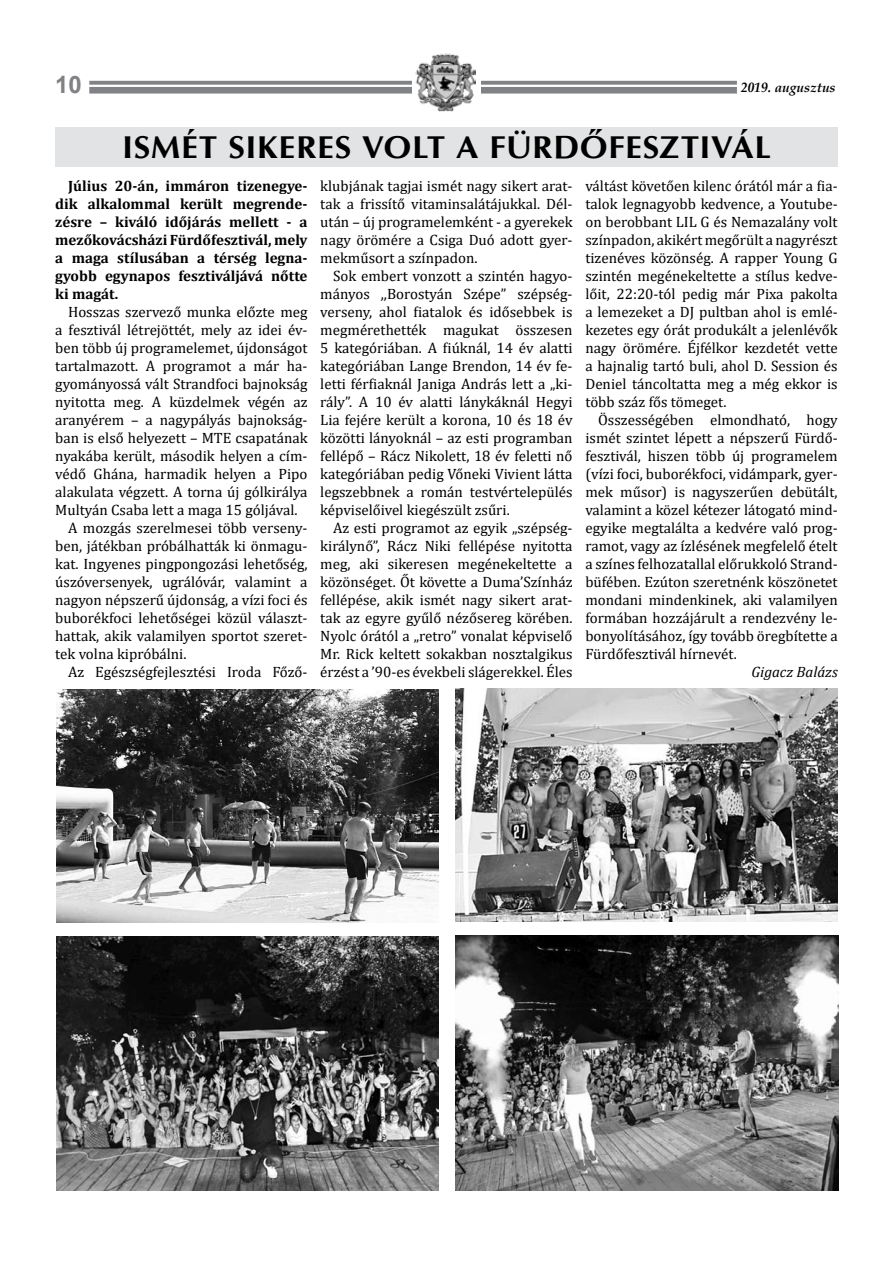
<style>
.page{position:relative;width:893px;height:1263px;background:#fff}
.page>*{position:absolute;margin:0;border:0;box-sizing:border-box;transform-origin:0 0}
.t1{font:700 31.5px "CG Omega";letter-spacing:.015em;color:#000;scale:1.07 1}
.t2{font:700 24px "Arial";color:#808285}
.t3{font:15px/18px "Cambria";color:#000;text-align:justify}
.t4{font:700 15px/18px "Cambria";color:#000;text-align:justify}
.t5{font:italic 15px "Cambria";color:#000}
.t6{font:italic 700 13.5px "Book Antiqua";color:#000}
</style>
<div class="page">
<svg style="left:89px;top:81px;width:648px;height:13px;background:#898a8d"></svg>
<hr style="left:51px;top:85px;width:791px;height:2px;background:#fff">
<div style="left:412px;top:59px;width:68px;height:52px;background:#fff"></div>
<img style="left:418px;top:56px;width:57px;height:54px">
<div style="left:415px;top:53px;width:63px;height:60px;border:2px solid #fff"></div>
<div style="left:55px;top:128px;width:783px;height:39px;background:#e2e3e4"></div>
<img style="left:56px;top:689px;width:383px;height:233px">
<img style="left:455px;top:688px;width:383px;height:234px">
<img style="left:56px;top:936px;width:383px;height:254px">
<img style="left:456px;top:936px;width:382px;height:254px">
<h2 class="t2" style="left:55px;top:68px;width:28px">10</h2>
<p class="t6" style="left:741px;top:78px;width:96px">2019. augusztus</p>
<h1 class="t1" style="left:122px;top:128px;width:608px">ISMÉT SI KERES VOLT A FÜRDŐFESZTIVÁL</h1>
<p class="t3" style="left:585px;top:177px;width:254px">váltást követően kilenc órától már a fia&shy;talok legnagyobb kedvence, a Youtube&shy;on berobbant LIL G és Nemazalány volt színpadon, akikért megőrült a nagyrészt tizenéves közönség. A rapper Young G szintén megénekeltette a stílus kedve&shy;lőit, 22:20-tól pedig már Pixa pakolta a lemezeket a DJ pultban ahol is emlé&shy;kezetes egy órát produkált a jelenlévők nagy örömére. Éjfélkor kezdetét vette a hajnalig tartó buli, ahol D. Session és Deniel táncoltatta meg a még ekkor is több száz fős tömeget.</p>
<p class="t3" style="left:585px;top:411px;width:254px;text-indent:13px">Összességében elmondható, hogy ismét szintet lépett a népszerű Fürdő&shy;fesztivál, hiszen több új programelem (vízi foci, buborékfoci, vidámpark, gyer&shy;mek műsor) is nagyszerűen debütált, valamint a közel kétezer látogató mind&shy;egyike megtalálta a kedvére való prog&shy;ramot, vagy az ízlésének megfelelő ételt a színes felhozatallal előrukkoló Strand&shy;büfében. Ezúton szeretnénk köszönetet mondani mindenkinek, aki valamilyen formában hozzájárult a rendezvény le&shy;bonyolításához, így tovább öregbítette a Fürdőfesztivál hírnevét.</p>
<p class="t5" style="left:751px;top:662px;width:88px">Gigacz Balázs</p>
<p class="t4" style="left:55px;top:176px;width:254px;text-indent:13px">Július 20-án, immáron tizenegye&shy;dik alkalommal került megrende&shy;zésre – kiváló időjárás mellett - a mezőkovácsházi Fürdőfesztivál, mely a maga stílusában a térség legna&shy;gyobb egynapos fesztiváljává nőtte ki magát.</p>
<p class="t3" style="left:68px;top:302px;width:241px">Hosszas szervező munka előzte meg</p>
<p class="t3" style="left:55px;top:320px;width:254px">a fesztivál létrejöttét, mely az idei év-</p>
<p class="t3" style="left:55px;top:338px;width:254px">ben több új programelemet, újdonságot</p>
<p class="t3" style="left:55px;top:356px;width:254px">tartalmazott. A programot a már ha-</p>
<p class="t3" style="left:55px;top:374px;width:254px">gyományossá vált Strandfoci bajnokság</p>
<p class="t3" style="left:55px;top:392px;width:254px">nyitotta meg. A küzdelmek végén az</p>
<p class="t3" style="left:55px;top:410px;width:254px">aranyérem – a nagypályás bajnokság-</p>
<p class="t3" style="left:55px;top:428px;width:254px">ban is első helyezett – MTE csapatának</p>
<p class="t3" style="left:55px;top:446px;width:254px">nyakába került, második helyen a cím-</p>
<p class="t3" style="left:55px;top:464px;width:254px">védő Ghána, harmadik helyen a Pipo</p>
<p class="t3" style="left:55px;top:482px;width:254px">alakulata végzett. A torna új gólkirálya</p>
<p class="t3" style="left:55px;top:500px;width:244px">Multyán Csaba lett a maga 15 góljával.</p>
<p class="t3" style="left:68px;top:518px;width:241px">A mozgás szerelmesei több verseny-</p>
<p class="t3" style="left:55px;top:536px;width:254px">ben, játékban próbálhatták ki önmagu-</p>
<p class="t3" style="left:55px;top:554px;width:254px">kat. Ingyenes pingpongozási lehetőség,</p>
<p class="t3" style="left:55px;top:572px;width:254px">úszóversenyek, ugrálóvár, valamint a</p>
<p class="t3" style="left:55px;top:590px;width:254px">nagyon népszerű újdonság, a vízi foci és</p>
<p class="t3" style="left:55px;top:608px;width:254px">buborékfoci lehetőségei közül választ-</p>
<p class="t3" style="left:55px;top:626px;width:254px">hattak, akik valamilyen sportot szeret-</p>
<p class="t3" style="left:55px;top:644px;width:133px">tek volna kipróbálni.</p>
<p class="t3" style="left:68px;top:662px;width:241px">Az Egészségfejlesztési Iroda Főző-</p>
<p class="t3" style="left:320px;top:176px;width:254px">klubjának tagjai ismét nagy sikert arat&shy;tak a frissítő vitaminsalátájukkal. Dél&shy;után – új programelemként - a gyerekek nagy örömére a Csiga Duó adott gyer&shy;mekműsort a színpadon.</p>
<p class="t3" style="left:320px;top:266px;width:254px;text-indent:13px">Sok embert vonzott a szintén hagyo&shy;mányos ,,Borostyán Szépe” szépség&shy;verseny, ahol fiatalok és idősebbek is megmérethették magukat összesen 5 kategóriában. A fiúknál, 14 év alatti kategóriában Lange Brendon, 14 év fe&shy;letti férfiaknál Janiga András lett a „ki&shy;rály”. A 10 év alatti lánykáknál Hegyi Lia fejére került a korona, 10 és 18 év közötti lányoknál – az esti programban fellépő – Rácz Nikolett, 18 év feletti nő kategóriában pedig Vőneki Vivient látta legszebbnek a román testvértelepülés képviselőivel kiegészült zsűri.</p>
<p class="t3" style="left:320px;top:518px;width:254px;text-indent:13px">Az esti programot az egyik „szépség&shy;királynő”, Rácz Niki fellépése nyitotta meg, aki sikeresen megénekeltette a közönséget. Őt követte a Duma’Színház fellépése, akik ismét nagy sikert arat&shy;tak az egyre gyűlő nézősereg körében.<br>Nyolc órától a „retro” vonalat képviselő Mr. Rick keltett sokakban nosztalgikus érzést a ’90-es évekbeli slágerekkel. Éles</p>
</div>
